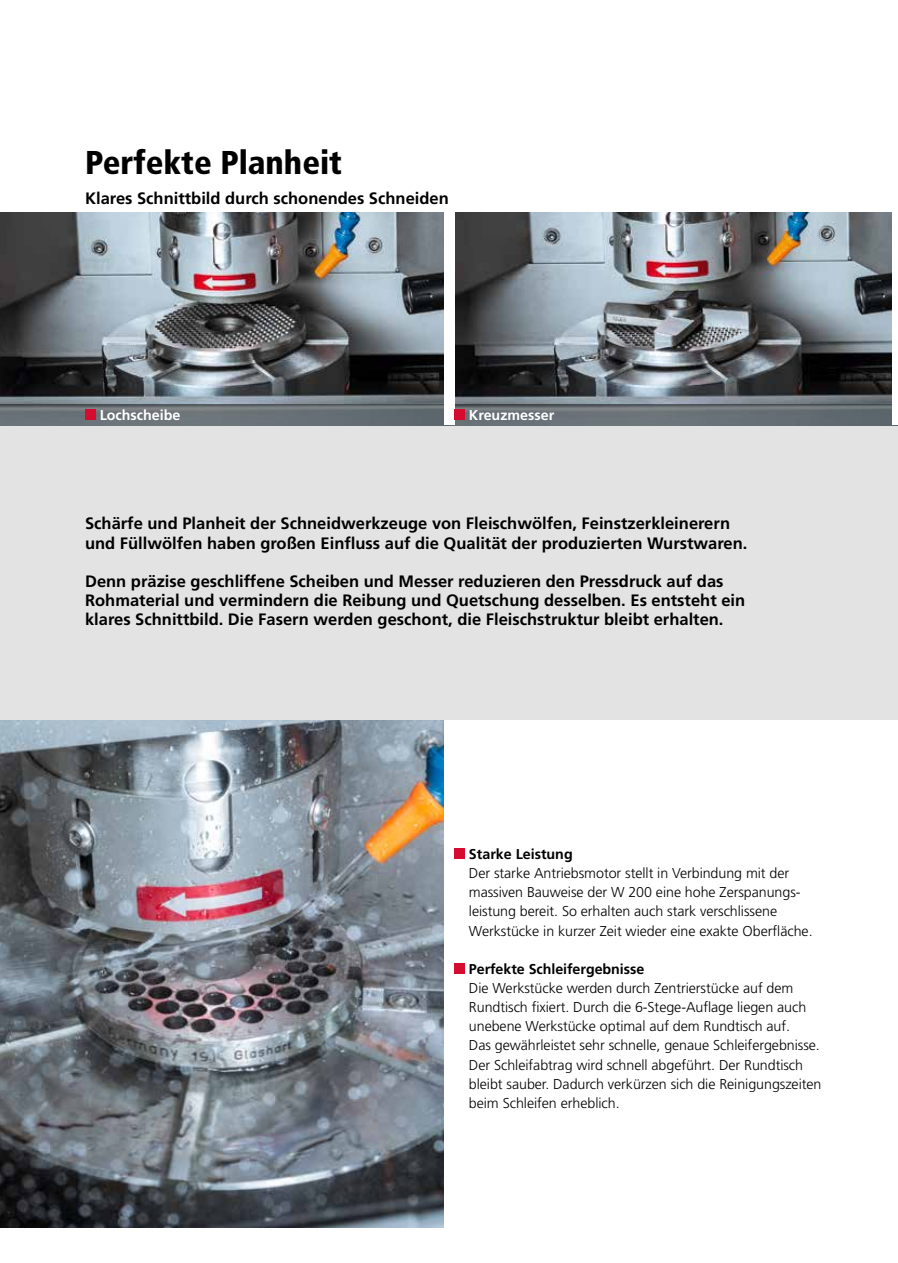
<style>
.page{position:relative;width:898px;height:1263px;background:#fff}
.page>*{position:absolute;margin:0;border:0;box-sizing:border-box;transform-origin:0 0}
.t1{font:900 condensed 33px "Frutiger LT";color:#000}
.t2{font:700 16.5px/19.2px "Frutiger LT";color:#000}
.t3{font:300 14.25px/19.2px "Frutiger LT";letter-spacing:-.005em;color:#000}
.t4{font:700 14.25px "Frutiger LT";letter-spacing:-.005em;color:#000}
.t5{font:700 14.25px "Frutiger LT";color:#fff}
</style>
<div class="page">
<div style="left:0;top:213px;width:897px;height:507px;background:#e3e3e3"></div>
<img style="left:0;top:213px;width:892px;height:191px">
<svg style="left:0;top:404px;width:443px;height:21px;fill:#697277"></svg>
<svg style="left:454px;top:404px;width:438px;height:21px;fill:#687177"></svg>
<div style="left:443px;top:213px;width:11px;height:212px;background:#fff"></div>
<div style="left:892px;top:213px;width:5px;height:212px;background:#fff"></div>
<img style="left:0;top:720px;width:443px;height:508px">
<div style="left:454px;top:848px;width:11px;height:11px;background:#d50c2f"></div>
<div style="left:454px;top:963px;width:11px;height:11px;background:#d50c2f"></div>
<div style="left:85px;top:409px;width:11px;height:11px;background:#d50c2f"></div>
<div style="left:454px;top:409px;width:11px;height:11px;background:#d50c2f"></div>
<h1 class="t1" style="left:85px;top:142px;width:258px">Perfekte Planheit</h1>
<p class="t2" style="left:85px;top:189px;width:365px">Klares Schnittbild durch schonendes Schneiden</p>
<p class="t5" style="left:100px;top:407px;width:82px">Lochscheibe</p>
<p class="t5" style="left:468px;top:407px;width:87px">Kreuzmesser</p>
<p class="t2" style="left:85px;top:514px;width:663px">Schärfe und Planheit der Schneidwerkzeuge von Fleischwölfen, Feinstzerkleinerern und Füllwölfen haben großen Einfluss auf die Qualität der produzierten Wurstwaren.</p>
<p class="t2" style="left:85px;top:572px;width:661px">Denn präzise geschliffene Scheiben und Messer reduzieren den Pressdruck auf das<br>Rohmaterial und vermindern die Reibung und Quetschung desselben. Es entsteht ein klares Schnittbild. Die Fasern werden geschont, die Fleischstruktur bleibt erhalten.</p>
<p class="t4" style="left:468px;top:846px;width:105px">Starke Leistung</p>
<p class="t3" style="left:468px;top:864px;width:345px">Der starke Antriebsmotor stellt in Verbindung mit der massiven Bauweise der W 200 eine hohe Zerspanungs&shy;leistung bereit. So erhalten auch stark verschlissene Werkstücke in kurzer Zeit wieder eine exakte Oberfläche.</p>
<p class="t4" style="left:468px;top:960px;width:177px">Perfekte Schleifergebnisse</p>
<p class="t3" style="left:468px;top:979px;width:354px">Die Werkstücke werden durch Zentrierstücke auf dem Rundtisch fixiert. Durch die 6-Stege-Auflage liegen auch unebene Werkstücke optimal auf dem Rundtisch auf.<br>Das gewährleistet sehr schnelle, genaue Schleifergebnisse.<br>Der Schleifabtrag wird schnell abgeführt. Der Rundtisch bleibt sauber. Dadurch verkürzen sich die Reinigungszeiten beim Schleifen erheblich.</p>
</div>
